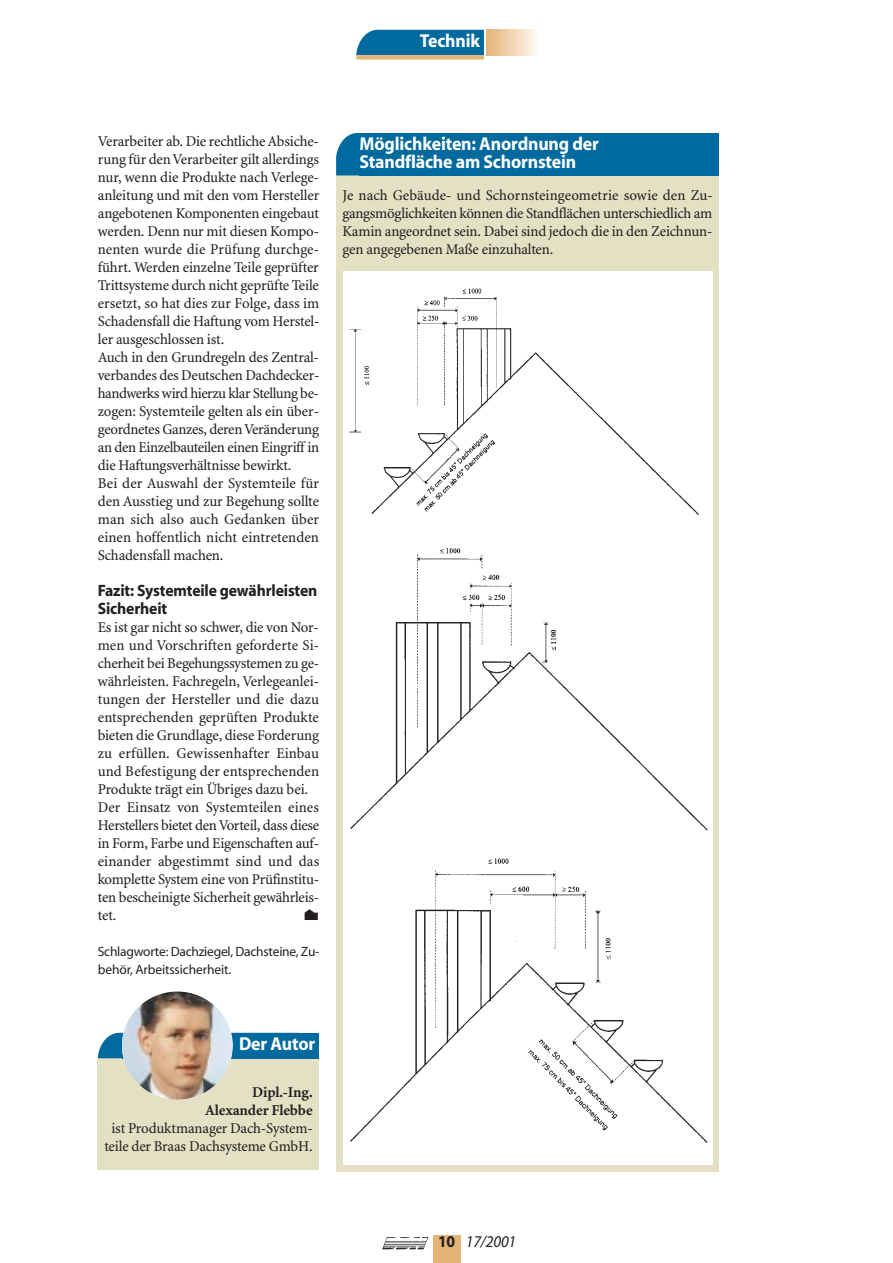
<style>
.page{position:relative;width:893px;height:1263px;background:#fff}
.page>*{position:absolute;margin:0;border:0;box-sizing:border-box;transform-origin:0 0}
.t1{font:700 18.75px/18px "RM Myriad";letter-spacing:-.01em;color:#fff;scale:.95 1}
.t2{font:700 16.5px/18px "RM Myriad";letter-spacing:-.01em;color:#231f20;scale:.95 1}
.t3{font:italic 16.5px "RM Myriad";letter-spacing:-.01em;color:#231f20;scale:.95 1}
.t4{font:15px/18px "RM Minion Mager";letter-spacing:-.01em;color:#231f20}
.t5{font:700 15px/18px "RM Minion";letter-spacing:-.015em;color:#231f20;text-align:right}
.t6{font:15px "Sonderzeichen";color:#231f20}
.t7{font:13.5px/18px "RM Myriad Mager";letter-spacing:-.02em;color:#231f20}
.s1{font-weight:700;font-style:normal}
</style>
<div class="page">
<div style="left:433px;top:1235px;width:27px;height:28px;background:#e4b376"></div>
<svg style="left:383px;top:1238px;width:44px;height:11px"></svg>
<hr style="left:387px;top:1238px;width:40px;height:1px;background:#fff">
<hr style="left:386px;top:1239px;width:41px;height:1px;background:#fff">
<hr style="left:386px;top:1240px;width:40px;height:1px;background:#fff">
<hr style="left:385px;top:1242px;width:41px;height:1px;background:#fff">
<hr style="left:385px;top:1243px;width:40px;height:1px;background:#fff">
<hr style="left:384px;top:1245px;width:40px;height:1px;background:#fff">
<hr style="left:383px;top:1247px;width:41px;height:1px;background:#fff">
<svg style="left:356px;top:30px;width:180px;height:25px"></svg>
<div style="left:356px;top:55px;width:128px;height:5px;background:#e4b376"></div>
<div style="left:336px;top:175px;width:383px;height:997px;background:#e4e0c3"></div>
<svg style="left:336px;top:133px;width:23px;height:42px"></svg>
<div style="left:359px;top:133px;width:360px;height:42px;background:#00699d"></div>
<div style="left:98px;top:1058px;width:221px;height:112px;background:#e4e0c3"></div>
<svg style="left:98px;top:1033px;width:25px;height:25px"></svg>
<div style="left:123px;top:1033px;width:196px;height:25px;background:#00699d"></div>
<img style="left:122px;top:992px;width:110px;height:108px;border-radius:50%">
<div style="left:343px;top:273px;width:369px;height:892px;background:#fff"></div>
<p class="t1" style="left:419px;top:33px;width:65px">Technik</p>
<p class="t4" style="left:98px;top:133px;width:223px">Verarbeiter ab. Die rechtliche Absiche&shy;rung für den Verarbeiter gilt allerdings nur, wenn die Produkte nach Verlege&shy;anleitung und mit den vom Hersteller angebotenen Komponenten eingebaut werden. Denn nur mit diesen Kompo&shy;nenten wurde die Prüfung durchge&shy;führt. Werden einzelne Teile geprüfter Trittsysteme durch nicht geprüfte Teile ersetzt, so hat dies zur Folge, dass im Schadensfall die Haftung vom Herstel&shy;ler ausgeschlossen ist.<br>Auch in den Grundregeln des Zentral&shy;verbandes des Deutschen Dachdecker&shy;handwerks wird hierzu klar Stellung be&shy;zogen: Systemteile gelten als ein über&shy;geordnetes Ganzes, deren Veränderung an den Einzelbauteilen einen Eingriff in die Haftungsverhältnisse bewirkt.<br>Bei der Auswahl der Systemteile für den Ausstieg und zur Begehung sollte man sich also auch Gedanken über einen hoffentlich nicht eintretenden Schadensfall machen.</p>
<p class="t2" style="left:98px;top:583px;width:233px">Fazit: Systemteile gewährleisten<br>Sicherheit</p>
<p class="t4" style="left:98px;top:619px;width:223px">Es ist gar nicht so schwer, die von Nor&shy;men und Vorschriften geforderte Si&shy;cherheit bei Begehungssystemen zu ge&shy;währleisten. Fachregeln, Verlegeanlei&shy;tungen der Hersteller und die dazu entsprechenden geprüften Produkte bieten die Grundlage, diese Forderung zu erfüllen. Gewissenhafter Einbau und Befestigung der entsprechenden Produkte trägt ein Übriges dazu bei.<br>Der Einsatz von Systemteilen eines Herstellers bietet den Vorteil, dass diese in Form, Farbe und Eigenschaften auf&shy;einander abgestimmt sind und das komplette System eine von Prüfinstitu&shy;ten bescheinigte Sicherheit gewährleis&shy;tet.</p>
<p class="t6" style="left:304px;top:907px;width:17px">h</p>
<p class="t7" style="left:98px;top:943px;width:223px">Schlagworte: Dachziegel, Dachsteine, Zu&shy;behör, Arbeitssicherheit.</p>
<p class="t1" style="left:359px;top:136px;width:253px">Möglichkeiten: Anordnung der<br>Standfläche am Schornstein</p>
<p class="t4" style="left:342px;top:187px;width:372px;text-align:justify">Je nach Gebäude- und Schornsteingeometrie sowie den Zu&shy;gangsmöglichkeiten können die Standflächen unterschiedlich am Kamin angeordnet sein. Dabei sind jedoch die in den Zeichnun&shy;gen angegebenen Maße einzuhalten.</p>
<p class="t1" style="left:239px;top:1037px;width:82px">Der Autor</p>
<p class="t5" style="left:205px;top:1084px;width:109px">Dipl.-Ing.<br>Alexander Flebbe</p>
<p class="t4" style="left:104px;top:1120px;width:210px;text-align:center">ist Produktmanager Dach-System&shy;teile der Braas Dachsysteme GmbH.</p>
<p class="t3" style="left:438px;top:1235px;width:84px"><span class="s1">10</span> 17/2001</p>
</div>
